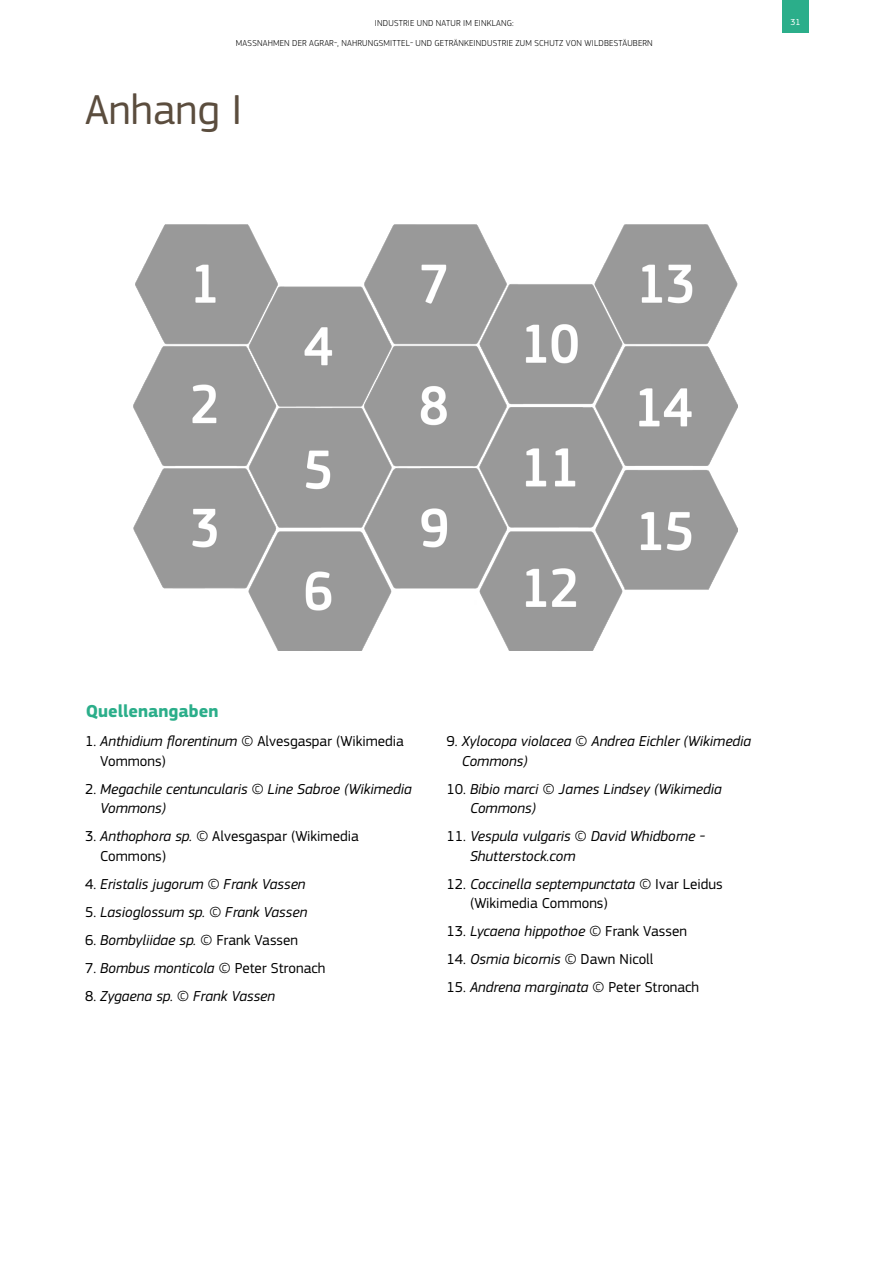
<style>
.page{position:relative;width:893px;height:1263px;background:#fff}
.page>*{position:absolute;margin:0;border:0;box-sizing:border-box;transform-origin:0 0}
.t1{font:43.5px "EC Square Sans Pro";color:#5b4d3e}
.t2{font:700 18px "EC Square Sans Pro";color:#2bae8a}
.t3{font:italic 15px/19.5px "EC Square Sans Pro";color:#000}
.t4{font:15px/19.5px "EC Square Sans Pro";color:#000}
.t5{font:300 9px/19.5px "EC Square Sans Pro";letter-spacing:.02em;color:#000;text-align:center}
.t6{font:9px "EC Square Sans Pro";color:#fff}
.s1{font-style:italic}
.s2{font-style:normal}
</style>
<div class="page">
<div style="left:782px;top:0;width:27px;height:33px;background:#2bae8a"></div>
<img style="left:134px;top:224px;width:603px;height:427px">
<p class="t5" style="left:236px;top:14px;width:418px">INDUSTRIE UND NATUR IM EINKLANG:<br>MASSNAHMEN DER AGRAR-, NAHRUNGSMITTEL- UND GETRÄNKEINDUSTRIE ZUM SCHUTZ VON WILDBESTÄUBERN</p>
<p class="t6" style="left:791px;top:17px;width:12px">31</p>
<h1 class="t1" style="left:85px;top:84px;width:159px">Anhang I</h1>
<p class="t2" style="left:86px;top:700px;width:134px">Quellenangaben</p>
<p class="t4" style="left:100px;top:732px;width:305px;text-indent:-15px">1. <span class="s1">Anthidium florentinum</span> © Alvesgaspar (Wikimedia<br>Vommons)</p>
<p class="t3" style="left:100px;top:779px;width:313px;text-indent:-15px"><span class="s2">2.</span> Megachile centuncularis © Line Sabroe (Wikimedia<br>Vommons)</p>
<p class="t4" style="left:100px;top:827px;width:260px;text-indent:-15px">3. <span class="s1">Anthophora sp.</span> © Alvesgaspar (Wikimedia<br>Commons)</p>
<p class="t3" style="left:85px;top:874px;width:222px"><span class="s2">4.</span> Eristalis jugorum © Frank Vassen</p>
<p class="t3" style="left:85px;top:902px;width:224px"><span class="s2">5.</span> Lasioglossum sp. © Frank Vassen</p>
<p class="t4" style="left:85px;top:930px;width:214px">6. <span class="s1">Bombyliidae sp.</span> © Frank Vassen</p>
<p class="t4" style="left:85px;top:958px;width:242px">7. <span class="s1">Bombus monticola</span> © Peter Stronach</p>
<p class="t3" style="left:85px;top:986px;width:192px"><span class="s2">8.</span> Zygaena sp. © Frank Vassen</p>
<p class="t3" style="left:462px;top:732px;width:291px;text-indent:-15px"><span class="s2">9.</span> Xylocopa violacea © Andrea Eichler (Wikimedia<br>Commons)</p>
<p class="t3" style="left:470px;top:779px;width:253px;text-indent:-24px"><span class="s2">10.</span> Bibio marci © James Lindsey (Wikimedia<br>Commons)</p>
<p class="t3" style="left:470px;top:827px;width:237px;text-indent:-24px"><span class="s2">11.</span> Vespula vulgaris © David Whidborne -<br>Shutterstock.com</p>
<p class="t4" style="left:470px;top:874px;width:254px;text-indent:-24px">12. <span class="s1">Coccinella septempunctata</span> © Ivar Leidus (Wikimedia Commons)</p>
<p class="t3" style="left:446px;top:922px;width:242px"><span class="s2">13.</span> Lycaena hippothoe <span class="s2">© Frank Vassen</span></p>
<p class="t4" style="left:446px;top:950px;width:208px">14. <span class="s1">Osmia bicornis</span> © Dawn Nicoll</p>
<p class="t4" style="left:446px;top:978px;width:254px">15. <span class="s1">Andrena marginata</span> © Peter Stronach</p>
</div>
